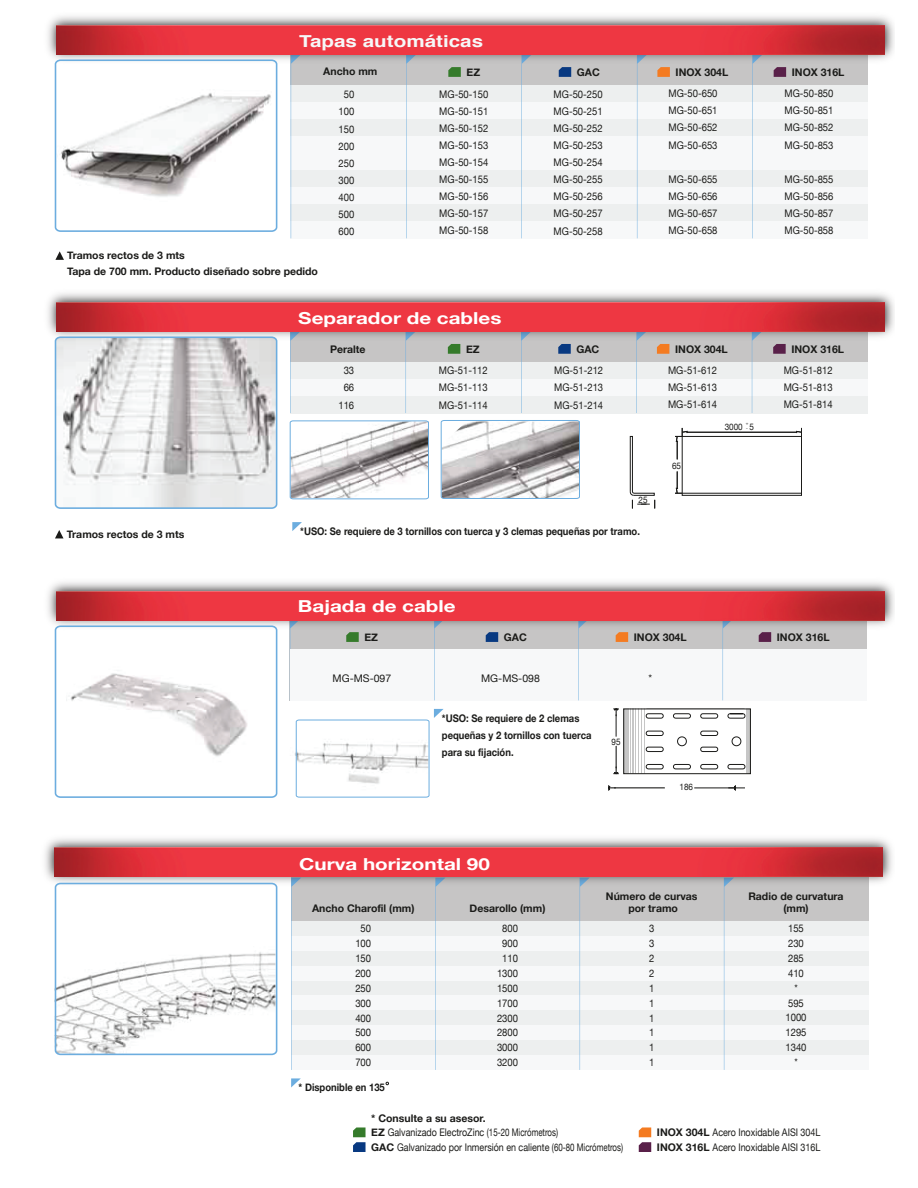
<style>
.page{position:relative;width:918px;height:1188px;background:#fff}
.page>*{position:absolute;margin:0;border:0;box-sizing:border-box;transform-origin:0 0}
.t1{font:700 16.5px "Helvetica Neue";color:#fff;scale:1.25 1}
.t2{font:700 16.5px "Helvetica";color:#f6f8f8;scale:1.25 1}
.t3{font:700 12px "Helvetica Neue";color:#fff;scale:1.25 1}
.t4{font:10.5px/17.1px "Helvetica Neue";color:#1b1b19;text-align:justify;scale:.9 1}
.t5{font:700 10.5px/12.6px "Helvetica Neue";color:#1b1b19;text-align:center}
.t6{font:10.5px/14.7px "Helvetica Neue";color:#1b1b19;scale:.85 1}
.t7{font:700 10.5px/17.1px "Helvetica Neue";color:#1b1b19;scale:.9 1}
.t8{font:10.5px "Helvetica Neue";color:#1b1b19}
.t9{font:9px "Helvetica Neue";color:#1b1b19;scale:.9 1}
.t10{font:4.5px "Helvetica Neue";color:#1b1b19}
.s1{font-weight:400}
.s2{font-size:4.5px}
.s3{font-weight:700}
</style>
<div class="page">
<div style="left:291px;top:153px;width:577px;height:17px;background:#f7f8f9"></div>
<div style="left:291px;top:170px;width:577px;height:17px;background:#edefef"></div>
<div style="left:291px;top:187px;width:577px;height:17px;background:#f7f8f9"></div>
<div style="left:291px;top:204px;width:577px;height:17px;background:#edefef"></div>
<div style="left:291px;top:221px;width:577px;height:17px;background:#f7f8f9"></div>
<div style="left:291px;top:102px;width:577px;height:17px;background:#f7f8f9"></div>
<div style="left:291px;top:119px;width:577px;height:17px;background:#edefef"></div>
<div style="left:291px;top:136px;width:577px;height:17px;background:#f7f8f9"></div>
<svg style="left:291px;top:106px;width:1px;height:132px"></svg>
<svg style="left:406px;top:106px;width:1px;height:132px"></svg>
<svg style="left:637px;top:106px;width:1px;height:132px"></svg>
<svg style="left:752px;top:106px;width:1px;height:132px"></svg>
<img style="left:48px;top:16px;width:846px;height:90px">
<img style="left:56px;top:25px;width:829px;height:29px">
<svg style="left:54px;top:59px;width:224px;height:173px"></svg>
<div style="left:290px;top:649px;width:577px;height:51px;background:#f7f8f9"></div>
<svg style="left:434px;top:672px;width:1px;height:28px"></svg>
<svg style="left:578px;top:672px;width:1px;height:28px"></svg>
<div style="left:624px;top:709px;width:127px;height:65px;border:1px solid #1b1b19"></div>
<svg style="left:728px;top:713px;width:17px;height:6px"></svg>
<svg style="left:728px;top:764px;width:17px;height:5px"></svg>
<svg style="left:700px;top:713px;width:18px;height:6px"></svg>
<svg style="left:700px;top:731px;width:18px;height:5px"></svg>
<svg style="left:700px;top:747px;width:18px;height:5px"></svg>
<svg style="left:700px;top:764px;width:18px;height:5px"></svg>
<svg style="left:673px;top:713px;width:18px;height:6px"></svg>
<svg style="left:673px;top:764px;width:18px;height:5px"></svg>
<svg style="left:646px;top:713px;width:18px;height:6px"></svg>
<svg style="left:646px;top:731px;width:18px;height:5px"></svg>
<svg style="left:646px;top:747px;width:18px;height:5px"></svg>
<svg style="left:646px;top:764px;width:18px;height:5px"></svg>
<svg style="left:677px;top:737px;width:10px;height:9px"></svg>
<svg style="left:732px;top:737px;width:9px;height:9px"></svg>
<hr style="left:614px;top:788px;width:51px;height:1px;background:#1b1b19">
<svg style="left:608px;top:785px;width:8px;height:6px"></svg>
<svg style="left:728px;top:785px;width:8px;height:6px"></svg>
<svg style="left:613px;top:746px;width:6px;height:28px"></svg>
<hr style="left:694px;top:788px;width:51px;height:1px;background:#1b1b19">
<svg style="left:613px;top:708px;width:6px;height:29px"></svg>
<img style="left:48px;top:538px;width:846px;height:134px">
<img style="left:56px;top:591px;width:829px;height:29px">
<svg style="left:54px;top:625px;width:224px;height:168px"></svg>
<svg style="left:295px;top:709px;width:149px;height:84px"></svg>
<div style="left:290px;top:379px;width:577px;height:17px;background:#f7f8f9"></div>
<div style="left:290px;top:396px;width:577px;height:17px;background:#edefef"></div>
<svg style="left:290px;top:383px;width:1px;height:30px"></svg>
<svg style="left:521px;top:383px;width:1px;height:30px"></svg>
<svg style="left:636px;top:383px;width:1px;height:30px"></svg>
<svg style="left:752px;top:383px;width:1px;height:30px"></svg>
<svg style="left:55px;top:530px;width:9px;height:8px"></svg>
<svg style="left:292px;top:522px;width:10px;height:9px"></svg>
<div style="left:682px;top:436px;width:120px;height:60px;border:1px solid #1b1b19"></div>
<hr style="left:682px;top:493px;width:120px;height:1px;background:#1b1b19">
<svg style="left:675px;top:471px;width:7px;height:23px"></svg>
<svg style="left:630px;top:436px;width:25px;height:72px"></svg>
<hr style="left:687px;top:432px;width:110px;height:1px;background:#1b1b19">
<svg style="left:796px;top:428px;width:6px;height:8px"></svg>
<svg style="left:675px;top:428px;width:12px;height:31px"></svg>
<svg style="left:440px;top:420px;width:140px;height:79px"></svg>
<svg style="left:289px;top:420px;width:140px;height:80px"></svg>
<img style="left:48px;top:251px;width:846px;height:132px">
<img style="left:56px;top:302px;width:829px;height:29px">
<svg style="left:54px;top:336px;width:224px;height:173px"></svg>
<div style="left:291px;top:921px;width:577px;height:15px;background:#edefef"></div>
<div style="left:291px;top:936px;width:577px;height:15px;background:#f7f8f9"></div>
<div style="left:291px;top:951px;width:577px;height:15px;background:#edefef"></div>
<div style="left:291px;top:966px;width:577px;height:15px;background:#f7f8f9"></div>
<div style="left:291px;top:981px;width:577px;height:15px;background:#edefef"></div>
<div style="left:291px;top:996px;width:577px;height:14px;background:#f7f8f9"></div>
<div style="left:291px;top:1010px;width:577px;height:15px;background:#edefef"></div>
<div style="left:291px;top:1025px;width:577px;height:15px;background:#f7f8f9"></div>
<div style="left:291px;top:1040px;width:577px;height:15px;background:#edefef"></div>
<div style="left:291px;top:1055px;width:577px;height:15px;background:#f7f8f9"></div>
<svg style="left:291px;top:928px;width:1px;height:142px"></svg>
<svg style="left:435px;top:928px;width:1px;height:142px"></svg>
<svg style="left:580px;top:928px;width:1px;height:142px"></svg>
<svg style="left:724px;top:928px;width:1px;height:142px"></svg>
<svg style="left:353px;top:1127px;width:13px;height:25px"></svg>
<svg style="left:639px;top:1127px;width:12px;height:25px"></svg>
<svg style="left:291px;top:1078px;width:10px;height:9px"></svg>
<img style="left:45px;top:793px;width:847px;height:135px">
<img style="left:54px;top:848px;width:828px;height:29px">
<svg style="left:54px;top:882px;width:224px;height:174px"></svg>
<p class="t2" style="left:299px;top:28px;width:149px">Tapas automáticas</p>
<p class="t5" style="left:323px;top:65px;width:56px">Ancho mm</p>
<p class="t4" style="left:339px;top:86px;width:19px;text-align:center">50<br>100<br>150<br>200<br>250<br>300<br>400<br>500<br>600</p>
<p class="t4" style="left:439px;top:85px;width:56px">MG-50-150<br>MG-50-151<br>MG-50-152<br>MG-50-153<br>MG-50-154<br>MG-50-155<br>MG-50-156<br>MG-50-157<br>MG-50-158</p>
<p class="t4" style="left:554px;top:85px;width:56px">MG-50-250<br>MG-50-251<br>MG-50-252<br>MG-50-253<br>MG-50-254<br>MG-50-255<br>MG-50-256<br>MG-50-257<br>MG-50-258</p>
<p class="t4" style="left:669px;top:85px;width:56px">MG-50-650<br>MG-50-651<br>MG-50-652<br>MG-50-653</p>
<p class="t5" style="left:467px;top:66px;width:15px">EZ</p>
<p class="t5" style="left:577px;top:66px;width:24px">GAC</p>
<p class="t5" style="left:676px;top:66px;width:54px">INOX 304L</p>
<p class="t5" style="left:792px;top:66px;width:54px">INOX 316L</p>
<p class="t4" style="left:784px;top:85px;width:56px">MG-50-850<br>MG-50-851<br>MG-50-852<br>MG-50-853</p>
<p class="t4" style="left:784px;top:170px;width:56px">MG-50-855<br>MG-50-856<br>MG-50-857<br>MG-50-858</p>
<p class="t4" style="left:669px;top:170px;width:56px">MG-50-655<br>MG-50-656<br>MG-50-657<br>MG-50-658</p>
<p class="t5" style="left:67px;top:247px;width:252px;line-height:16.5px;text-align:left">Tramos rectos de 3 mts<br>Tapa de 700 mm. Producto diseñado sobre pedido</p>
<p class="t1" style="left:298px;top:308px;width:164px">Separador de cables</p>
<p class="t5" style="left:67px;top:528px;width:119px">Tramos rectos de 3 mts</p>
<p class="t5" style="left:330px;top:338px;width:37px;line-height:21.6px">Peralte<br><span class="s1">33</span></p>
<p class="t4" style="left:338px;top:379px;width:19px;text-align:center">66<br>116</p>
<p class="t5" style="left:466px;top:342px;width:15px">EZ</p>
<p class="t5" style="left:576px;top:342px;width:24px">GAC</p>
<p class="t5" style="left:675px;top:342px;width:54px">INOX 304L</p>
<p class="t5" style="left:791px;top:342px;width:54px">INOX 316L</p>
<p class="t4" style="left:439px;top:362px;width:56px">MG-51-112<br>MG-51-113<br>MG-51-114</p>
<p class="t4" style="left:554px;top:362px;width:56px">MG-51-212<br>MG-51-213<br>MG-51-214</p>
<p class="t4" style="left:668px;top:362px;width:56px">MG-51-612<br>MG-51-613<br>MG-51-614</p>
<p class="t10" style="left:746px;top:421px;width:4px">+</p>
<p class="t9" style="left:725px;top:421px;width:34px">3000 <span class="s2">-</span> 5</p>
<p class="t9" style="left:639px;top:495px;width:12px">25</p>
<p class="t9" style="left:672px;top:460px;width:12px">65</p>
<p class="t4" style="left:784px;top:362px;width:56px">MG-51-812<br>MG-51-813<br>MG-51-814</p>
<p class="t7" style="left:300px;top:522px;width:379px">*USO: Se requiere de 3 tornillos con tuerca y 3 clemas pequeñas por tramo.</p>
<p class="t1" style="left:298px;top:596px;width:128px">Bajada de cable</p>
<p class="t5" style="left:364px;top:631px;width:15px">EZ</p>
<p class="t5" style="left:504px;top:631px;width:24px">GAC</p>
<p class="t5" style="left:634px;top:631px;width:54px">INOX 304L</p>
<p class="t5" style="left:777px;top:631px;width:54px">INOX 316L</p>
<p class="t8" style="left:333px;top:672px;width:60px">MG-MS-097</p>
<p class="t8" style="left:481px;top:672px;width:60px">MG-MS-098</p>
<p class="t8" style="left:649px;top:672px;width:5px">*</p>
<p class="t7" style="left:442px;top:709px;width:168px">*USO: Se requiere de 2 clemas pequeñas y 2 tornillos con tuerca para su fijación.</p>
<p class="t9" style="left:680px;top:781px;width:17px">186</p>
<p class="t9" style="left:612px;top:736px;width:12px">95</p>
<p class="t3" style="left:466px;top:852px;width:9px">o</p>
<p class="t1" style="left:299px;top:854px;width:154px">Curva horizontal 90</p>
<p class="t5" style="left:312px;top:902px;width:104px">Ancho Charofil (mm)</p>
<p class="t5" style="left:470px;top:902px;width:77px">Desarollo (mm)</p>
<p class="t5" style="left:606px;top:890px;width:93px">Número de curvas por tramo</p>
<p class="t5" style="left:748px;top:890px;width:97px">Radio de curvatura (mm)</p>
<p class="t4" style="left:355px;top:921px;width:19px;line-height:14.9px;text-align:center">50<br>100<br>150<br>200<br>250<br>300<br>400<br>500<br>600<br>700</p>
<p class="t4" style="left:497px;top:921px;width:25px;line-height:14.9px;text-align:center">800<br>900<br>110<br>1300<br>1500<br>1700<br>2300<br>2800<br>3000<br>3200</p>
<p class="t4" style="left:649px;top:921px;width:7px;line-height:14.9px">3<br>3<br>2<br>2<br>1<br>1<br>1<br>1<br>1<br>1</p>
<p class="t4" style="left:786px;top:921px;width:25px;line-height:14.9px;text-align:center">155<br>230<br>285<br>410 *<br>595<br>1000<br>1295<br>1340 *</p>
<p class="t7" style="left:299px;top:1079px;width:97px">* Disponible en 135</p>
<p class="t5" style="left:371px;top:1111px;width:116px">* Consulte a su asesor.</p>
<p class="t6" style="left:371px;top:1125px;width:298px"><span class="s3">EZ</span> Galvanizado ElectroZinc (15-20 Micrómetros)<br><span class="s3">GAC</span> Galvanizado por Inmersión en caliente (60-80 Micrómetros)</p>
<p class="t6" style="left:657px;top:1125px;width:194px"><span class="s3">INOX 304L</span> Acero Inoxidable AISI 304L<br><span class="s3">INOX 316L</span> Acero Inoxidable AISI 316L</p>
</div>
